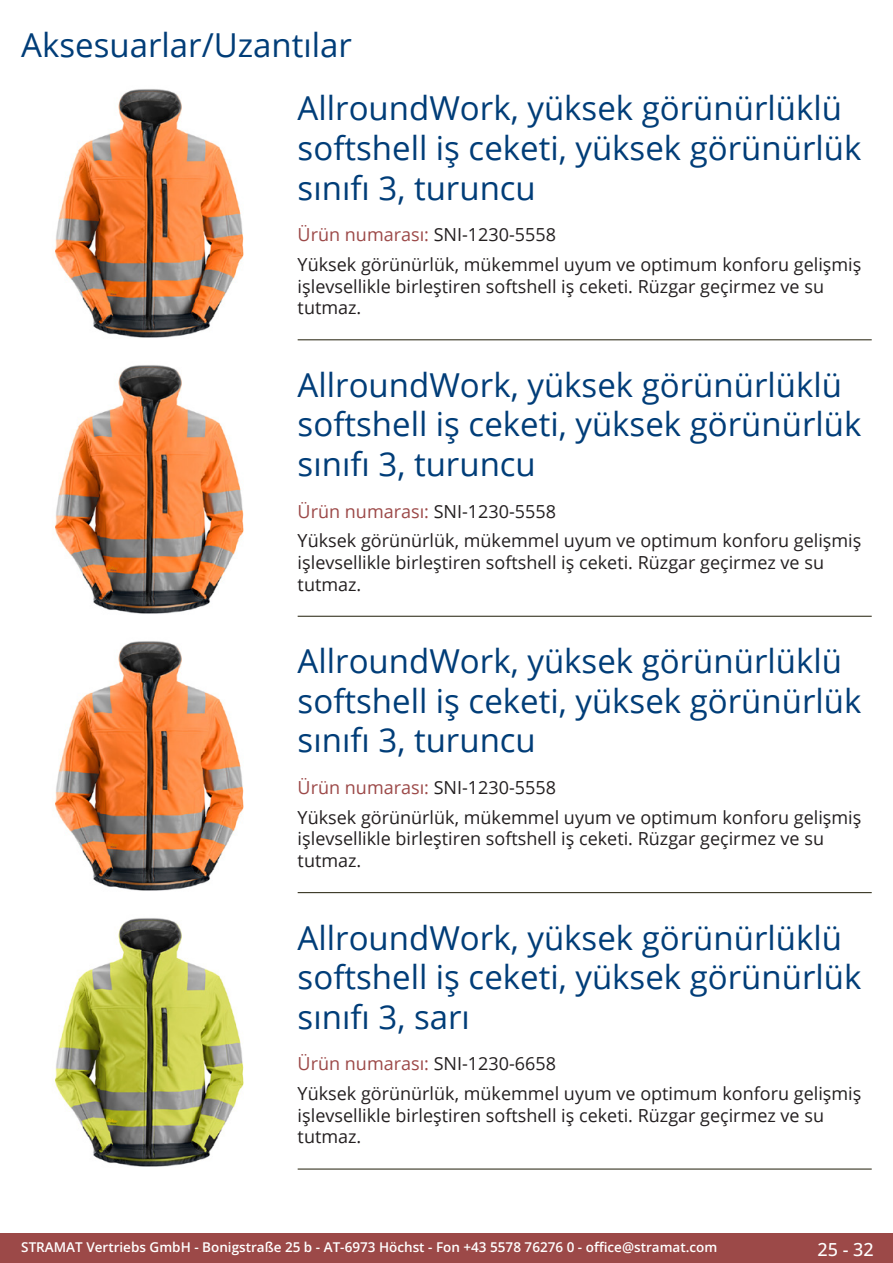
<style>
.page{position:relative;width:893px;height:1263px;background:#fff}
.page>*{position:absolute;margin:0;border:0;box-sizing:border-box;transform-origin:0 0}
.Produkttitel{font:33px/39.6px "Open Sans";color:#003d78}
.RastTitel{font:33px "Open Sans";color:#003d78}
.Beschreibung_Text{font:18px/21.6px "Open Sans";color:#231f20}
.TechDaten_Überschrif{font:18px "Open Sans";color:#9c4948}
.t1{font:500 18px "Open Sans";color:#fff}
.t2{font:600 13.5px "Open Sans";color:#fff}
.s1{color:#231f20}
</style>
<div class="page">
<div style="left:0;top:1233px;width:893px;height:30px;background:#9c4948"></div>
<hr style="left:298px;top:340px;width:574px;height:1px;background:#201d08">
<hr style="left:298px;top:616px;width:574px;height:1px;background:#201d08">
<hr style="left:298px;top:892px;width:574px;height:1px;background:#201d08">
<hr style="left:298px;top:1169px;width:574px;height:1px;background:#201d08">
<img style="left:54px;top:89px;width:190px;height:249px">
<img style="left:54px;top:365px;width:190px;height:249px">
<img style="left:55px;top:641px;width:189px;height:250px">
<img style="left:55px;top:918px;width:189px;height:249px">
<p class="RastTitel" style="left:21px;top:22px;width:332px">Aksesuarlar/Uzantılar</p>
<p class="Produkttitel" style="left:298px;top:88px;width:565px">AllroundWork, yüksek görünürlüklü softshell iş ceketi, yüksek görünürlük sınıfı 3, turuncu</p>
<p class="TechDaten_Überschrif" style="left:298px;top:222px;width:260px">Ürün numarası: <span class="s1">SNI-1230-5558</span></p>
<p class="Beschreibung_Text" style="left:298px;top:253px;width:565px">Yüksek görünürlük, mükemmel uyum ve optimum konforu gelişmiş işlevsellikle birleştiren softshell iş ceketi. Rüzgar geçirmez ve su tutmaz.</p>
<p class="Produkttitel" style="left:298px;top:364px;width:565px">AllroundWork, yüksek görünürlüklü softshell iş ceketi, yüksek görünürlük sınıfı 3, turuncu</p>
<p class="TechDaten_Überschrif" style="left:298px;top:499px;width:260px">Ürün numarası: <span class="s1">SNI-1230-5558</span></p>
<p class="Beschreibung_Text" style="left:298px;top:530px;width:565px">Yüksek görünürlük, mükemmel uyum ve optimum konforu gelişmiş işlevsellikle birleştiren softshell iş ceketi. Rüzgar geçirmez ve su tutmaz.</p>
<p class="Produkttitel" style="left:298px;top:640px;width:565px">AllroundWork, yüksek görünürlüklü softshell iş ceketi, yüksek görünürlük sınıfı 3, turuncu</p>
<p class="TechDaten_Überschrif" style="left:298px;top:775px;width:260px">Ürün numarası: <span class="s1">SNI-1230-5558</span></p>
<p class="Beschreibung_Text" style="left:298px;top:806px;width:565px">Yüksek görünürlük, mükemmel uyum ve optimum konforu gelişmiş işlevsellikle birleştiren softshell iş ceketi. Rüzgar geçirmez ve su tutmaz.</p>
<p class="Produkttitel" style="left:298px;top:917px;width:565px">AllroundWork, yüksek görünürlüklü softshell iş ceketi, yüksek görünürlük sınıfı 3, sarı</p>
<p class="TechDaten_Überschrif" style="left:298px;top:1051px;width:260px">Ürün numarası: <span class="s1">SNI-1230-6658</span></p>
<p class="Beschreibung_Text" style="left:298px;top:1082px;width:565px">Yüksek görünürlük, mükemmel uyum ve optimum konforu gelişmiş işlevsellikle birleştiren softshell iş ceketi. Rüzgar geçirmez ve su tutmaz.</p>
<p class="t2" style="left:21px;top:1238px;width:698px">STRAMAT Vertriebs GmbH - Bonigstraße 25 b - AT-6973 Höchst - Fon +43 5578 76276 0 - office@stramat.com</p>
<p class="t1" style="left:817px;top:1237px;width:58px">25 - 32</p>
</div>
